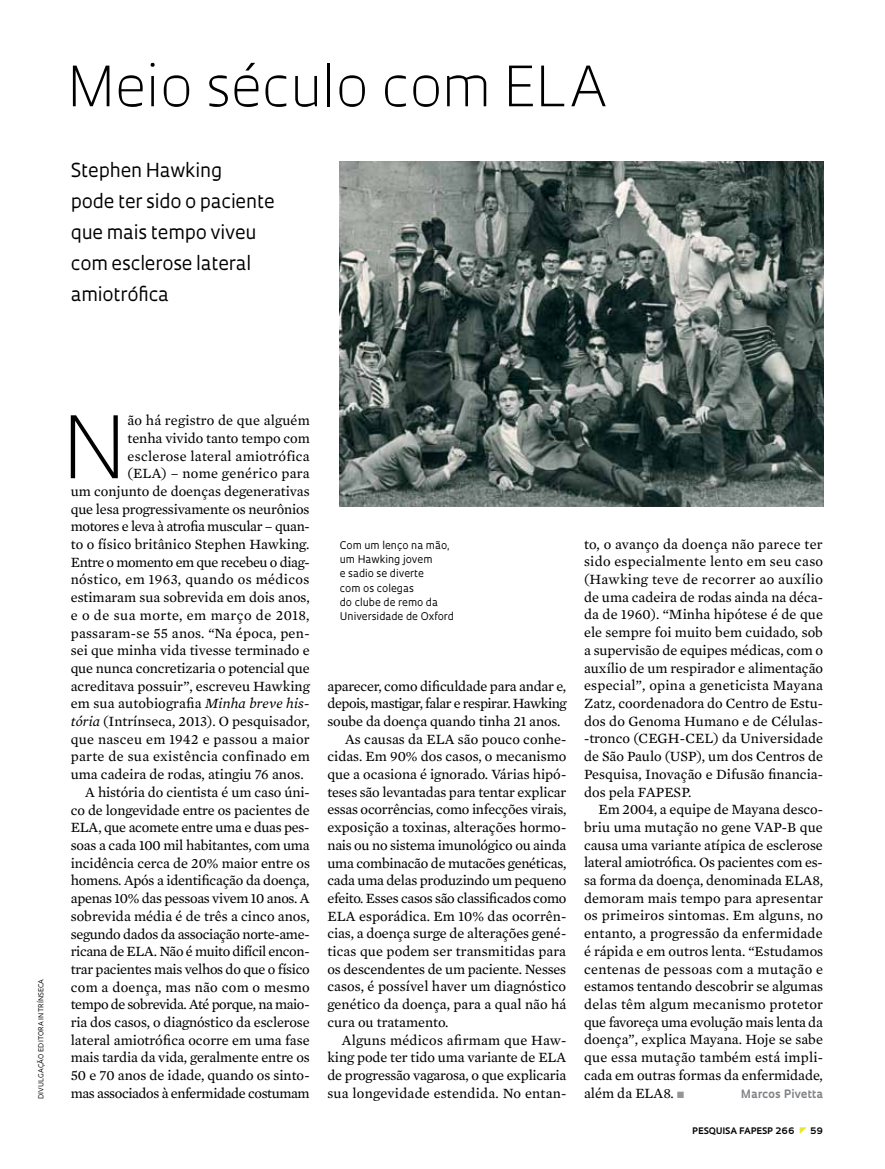
<style>
.page{position:relative;width:885px;height:1169px;background:#fff}
.page>*{position:absolute;margin:0;border:0;box-sizing:border-box;transform-origin:0 0}
.t1{font:300 83.55px "Oculum";color:#000}
.t2{font:300 54px "Oculum";color:#000}
.t3{font:18.75px/30.9px "Oculum";letter-spacing:-.01em;color:#000}
.t4{font:14.4px/17.7px "Mercury Text G2";letter-spacing:-.005em;color:#000;text-align:justify}
.t5{font:14.4px "Mercury Text G2";letter-spacing:-.025em;color:#000}
.t6{font:14.4px "Mercury Text G2";letter-spacing:.02em;color:#000}
.t7{font:14.4px "Mercury Text G2";letter-spacing:.015em;color:#000}
.t8{font:14.4px "Mercury Text G2";letter-spacing:-.03em;color:#000}
.t9{font:14.4px "Mercury Text G2";letter-spacing:.025em;color:#000}
.t10{font:14.4px "Mercury Text G2";letter-spacing:.03em;color:#000}
.t11{font:700 11.25px "Oculum";letter-spacing:.01em;color:#808285}
.t12{font:10.35px/14.1px "Oculum";color:#000}
.t13{font:700 8.7px "Oculum";letter-spacing:.015em;color:#000}
.t14{font:6.75px "Oculum";letter-spacing:.02em;color:#000}
.s1{font-style:italic}
.s2{color:#939598}
</style>
<div class="page">
<img style="left:340px;top:161px;width:483px;height:346px">
<h2 class="t2" style="left:68px;top:49px;width:542px">Meio século com ELA</h2>
<h3 class="t3" style="left:71px;top:154px;width:206px">Stephen Hawking<br>pode ter sido o paciente que mais tempo viveu com esclerose lateral amiotrófica</h3>
<p class="t14" style="left:37px;top:1098px;width:122px;rotate:-90deg">divulgação editora intrínseca</p>
<h1 class="t1" style="left:63px;top:390px;width:66px">N</h1>
<p class="t7" style="left:128px;top:410px;width:184px">ão há registro de que alguém</p>
<p class="t4" style="left:128px;top:428px;width:184px">tenha vivido tanto tempo com</p>
<p class="t6" style="left:128px;top:445px;width:184px">esclerose lateral amiotrófica</p>
<p class="t6" style="left:128px;top:463px;width:184px">(ELA) – nome genérico para</p>
<p class="t4" style="left:71px;top:481px;width:240px">um conjunto de doenças degenerativas</p>
<p class="t4" style="left:71px;top:499px;width:240px">que lesa progressivamente os neurônios</p>
<p class="t5" style="left:71px;top:516px;width:240px">motores e leva à atrofia muscular – quan-</p>
<p class="t4" style="left:71px;top:534px;width:240px">to o físico britânico Stephen Hawking.</p>
<p class="t5" style="left:71px;top:551px;width:240px">Entre o momento em que recebeu o diag-</p>
<p class="t9" style="left:71px;top:569px;width:240px">nóstico, em 1963, quando os médicos</p>
<p class="t4" style="left:71px;top:587px;width:240px">estimaram sua sobrevida em dois anos,</p>
<p class="t10" style="left:71px;top:604px;width:240px">e o de sua morte, em março de 2018,</p>
<p class="t7" style="left:71px;top:622px;width:240px">passaram-se 55 anos. “Na época, pen-</p>
<p class="t4" style="left:71px;top:641px;width:240px">sei que minha vida tivesse terminado e</p>
<p class="t4" style="left:71px;top:658px;width:240px">que nunca concretizaria o potencial que</p>
<p class="t4" style="left:71px;top:676px;width:241px">acreditava possuir”, escreveu Hawking</p>
<p class="t4" style="left:71px;top:694px;width:240px">em sua autobiografia <span class="s1">Minha breve his-</span></p>
<p class="t4" style="left:71px;top:711px;width:240px"><span class="s1">tória</span> (Intrínseca, 2013). O pesquisador,</p>
<p class="t6" style="left:71px;top:728px;width:241px">que nasceu em 1942 e passou a maior</p>
<p class="t6" style="left:71px;top:746px;width:241px">parte de sua existência confinado em</p>
<p class="t4" style="left:71px;top:764px;width:234px">uma cadeira de rodas, atingiu 76 anos.</p>
<p class="t4" style="left:85px;top:782px;width:226px">A história do cientista é um caso úni-</p>
<p class="t4" style="left:71px;top:800px;width:240px">co de longevidade entre os pacientes de</p>
<p class="t4" style="left:71px;top:818px;width:240px">ELA, que acomete entre uma e duas pes-</p>
<p class="t4" style="left:71px;top:835px;width:240px">soas a cada 100 mil habitantes, com uma</p>
<p class="t4" style="left:71px;top:853px;width:241px">incidência cerca de 20% maior entre os</p>
<p class="t4" style="left:71px;top:871px;width:240px">homens. Após a identificação da doença,</p>
<p class="t4" style="left:71px;top:888px;width:240px">apenas 10% das pessoas vivem 10 anos. A</p>
<p class="t4" style="left:71px;top:906px;width:240px">sobrevida média é de três a cinco anos,</p>
<p class="t4" style="left:71px;top:924px;width:240px">segundo dados da associação norte-ame-</p>
<p class="t5" style="left:71px;top:941px;width:240px">ricana de ELA. Não é muito difícil encon-</p>
<p class="t4" style="left:71px;top:959px;width:240px">trar pacientes mais velhos do que o físico</p>
<p class="t6" style="left:71px;top:976px;width:241px">com a doença, mas não com o mesmo</p>
<p class="t8" style="left:71px;top:994px;width:240px">tempo de sobrevida. Até porque, na maio-</p>
<p class="t4" style="left:71px;top:1012px;width:240px">ria dos casos, o diagnóstico da esclerose</p>
<p class="t4" style="left:71px;top:1030px;width:240px">lateral amiotrófica ocorre em uma fase</p>
<p class="t4" style="left:71px;top:1048px;width:240px">mais tardia da vida, geralmente entre os</p>
<p class="t4" style="left:71px;top:1065px;width:240px">50 e 70 anos de idade, quando os sinto-</p>
<p class="t5" style="left:71px;top:1082px;width:240px">mas associados à enfermidade costumam</p>
<p class="t12" style="left:340px;top:538px;width:116px">Com um lenço na mão, um Hawking jovem<br>e sadio se diverte<br>com os colegas<br>do clube de remo da<br>U niversidade de Oxford</p>
<p class="t4" style="left:327px;top:676px;width:240px">aparecer, como dificuldade para andar e,</p>
<p class="t8" style="left:327px;top:693px;width:241px">depois, mastigar, falar e respirar. Hawking</p>
<p class="t4" style="left:327px;top:711px;width:234px">soube da doença quando tinha 21 anos.</p>
<p class="t4" style="left:345px;top:729px;width:223px">As causas da ELA são pouco conhe-</p>
<p class="t4" style="left:327px;top:747px;width:240px">cidas. Em 90% dos casos, o mecanismo</p>
<p class="t4" style="left:327px;top:764px;width:240px">que a ocasiona é ignorado. Várias hipó-</p>
<p class="t4" style="left:327px;top:782px;width:241px">teses são levantadas para tentar explicar</p>
<p class="t4" style="left:327px;top:800px;width:241px">essas ocorrências, como infecções virais,</p>
<p class="t4" style="left:327px;top:817px;width:240px">exposição a toxinas, alterações hormo-</p>
<p class="t4" style="left:327px;top:835px;width:240px">nais ou no sistema imunológico ou ainda</p>
<p class="t4" style="left:327px;top:853px;width:240px">uma combinacão de mutacões genéticas,</p>
<p class="t4" style="left:327px;top:871px;width:241px">cada uma delas produzindo um pequeno</p>
<p class="t5" style="left:327px;top:887px;width:240px">efeito. Esses casos são classificados como</p>
<p class="t4" style="left:327px;top:906px;width:240px">ELA esporádica. Em 10% das ocorrên-</p>
<p class="t4" style="left:327px;top:924px;width:240px">cias, a doença surge de alterações gené-</p>
<p class="t4" style="left:327px;top:941px;width:240px">ticas que podem ser transmitidas para</p>
<p class="t4" style="left:327px;top:959px;width:240px">os descendentes de um paciente. Nesses</p>
<p class="t4" style="left:327px;top:977px;width:240px">casos, é possível haver um diagnóstico</p>
<p class="t4" style="left:327px;top:994px;width:240px">genético da doença, para a qual não há</p>
<p class="t4" style="left:327px;top:1012px;width:123px">cura ou tratamento.</p>
<p class="t7" style="left:342px;top:1029px;width:226px">Alguns médicos afirmam que Haw-</p>
<p class="t4" style="left:327px;top:1047px;width:240px">king pode ter tido uma variante de ELA</p>
<p class="t4" style="left:327px;top:1065px;width:240px">de progressão vagarosa, o que explicaria</p>
<p class="t7" style="left:327px;top:1082px;width:240px">sua longevidade estendida. No entan-</p>
<p class="t4" style="left:584px;top:534px;width:241px">to, o avanço da doença não parece ter sido especialmente lento em seu caso (Hawking teve de recorrer ao auxílio de uma cadeira de rodas ainda na déca&shy;da de 1960). “Minha hipótese é de que ele sempre foi muito bem cuidado, sob a supervisão de equipes médicas, com o auxílio de um respirador e alimentação especial”, opina a geneticista Mayana Zatz, coordenadora do Centro de Estu&shy;dos do Genoma Humano e de Células--tronco (CEGH-CEL) da Universidade de São Paulo (USP), um dos Centros de Pesquisa, Inovação e Difusão financia&shy;dos pela FAPESP.</p>
<p class="t4" style="left:584px;top:799px;width:241px;text-indent:14px">Em 2004, a equipe de Mayana desco&shy;briu uma mutação no gene VAP-B que causa uma variante atípica de esclerose lateral amiotrófica. Os pacientes com es&shy;sa forma da doença, denominada ELA8, demoram mais tempo para apresentar os primeiros sintomas. Em alguns, no entanto, a progressão da enfermidade é rápida e em outros lenta. “Estudamos centenas de pessoas com a mutação e estamos tentando descobrir se algumas delas têm algum mecanismo protetor que favoreça uma evolução mais lenta da doença”, explica Mayana. Hoje se sabe que essa mutação também está impli&shy;cada em outras formas da enfermidade, além da ELA8. <span class="s2">■</span></p>
<p class="t11" style="left:741px;top:1086px;width:84px">Marcos Pivetta</p>
<p class="t13" style="left:692px;top:1124px;width:104px">pESQUISA FAPESP 266</p>
<p class="t13" style="left:810px;top:1124px;width:14px">59</p>
</div>
